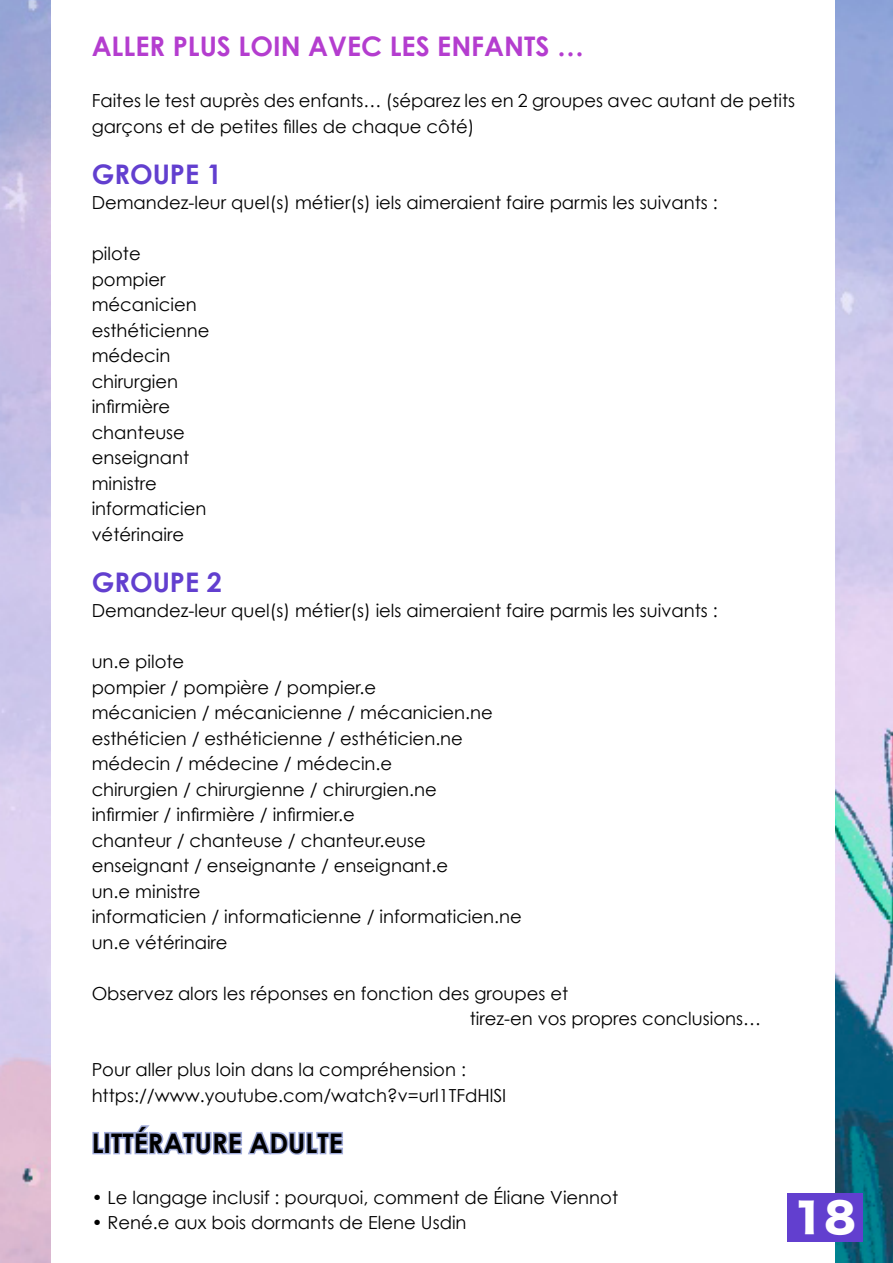
<style>
.page{position:relative;width:893px;height:1263px;background:#fff}
.page>*{position:absolute;margin:0;border:0;box-sizing:border-box;transform-origin:0 0}
.t1{font:40.5px "Hira Kaku Std W8";color:#fff}
.t2{font:700 27px "Century Gothic";color:#b43dcf}
.t3{font:700 27px "Century Gothic";color:#000}
.t4{font:700 27px "Century Gothic";color:#623fcf}
.t5{font:18px/25.5px "Century Gothic";color:#000}
</style>
<div class="page">
<img style="left:0;top:0;width:893px;height:1263px">
<div style="left:52px;top:0;width:783px;height:1263px;background:#fff"></div>
<svg style="left:92px;top:1125px;width:251px;height:30px"></svg>
<div style="left:787px;top:1193px;width:75px;height:48px;background:#623fcf"></div>
<h2 class="t2" style="left:92px;top:26px;width:494px">ALLER PLUS LOIN AVEC LES ENFANTS …</h2>
<p class="t5" style="left:92px;top:88px;width:705px">Faites le test auprès des enfants… (séparez les en 2 groupes avec autant de petits garçons et de petites filles de chaque côté)</p>
<h2 class="t4" style="left:92px;top:153px;width:132px">GROUPE 1</h2>
<p class="t5" style="left:92px;top:190px;width:628px">Demandez-leur quel(s) métier(s) iels aimeraient faire parmis les suivants :</p>
<p class="t5" style="left:92px;top:241px;width:119px">pilote pompier mécanicien esthéticienne médecin chirurgien infirmière chanteuse enseignant ministre informaticien vétérinaire</p>
<h2 class="t4" style="left:92px;top:561px;width:132px">GROUPE 2</h2>
<p class="t5" style="left:92px;top:598px;width:628px">Demandez-leur quel(s) métier(s) iels aimeraient faire parmis les suivants :</p>
<p class="t5" style="left:92px;top:649px;width:432px">un.e pilote<br>pompier / pompière / pompier.e<br>mécanicien / mécanicienne / mécanicien.ne esthéticien / esthéticienne / esthéticien.ne médecin / médecine / médecin.e<br>chirurgien / chirurgienne / chirurgien.ne<br>infirmier / infirmière / infirmier.e<br>chanteur / chanteuse / chanteur.euse enseignant / enseignante / enseignant.e<br>un.e ministre<br>informaticien / informaticienne / informaticien.ne un.e vétérinaire</p>
<p class="t5" style="left:470px;top:980px;width:293px;text-indent:-378px">Observez alors les réponses en fonction des groupes et<br>tirez-en vos propres conclusions…</p>
<p class="t5" style="left:92px;top:1057px;width:416px">Pour aller plus loin dans la compréhension : https://www.youtube.com/watch?v=url1TFdHlSI</p>
<h2 class="t3" style="left:92px;top:1122px;width:253px">LITTÉRATURE ADULTE</h2>
<p class="t5" style="left:92px;top:1184px;width:528px">• Le langage inclusif : pourquoi, comment de Éliane Viennot</p>
<p class="t5" style="left:92px;top:1210px;width:376px">• René.e aux bois dormants de Elene Usdin</p>
<h1 class="t1" style="left:793px;top:1196px;width:64px">18</h1>
</div>
